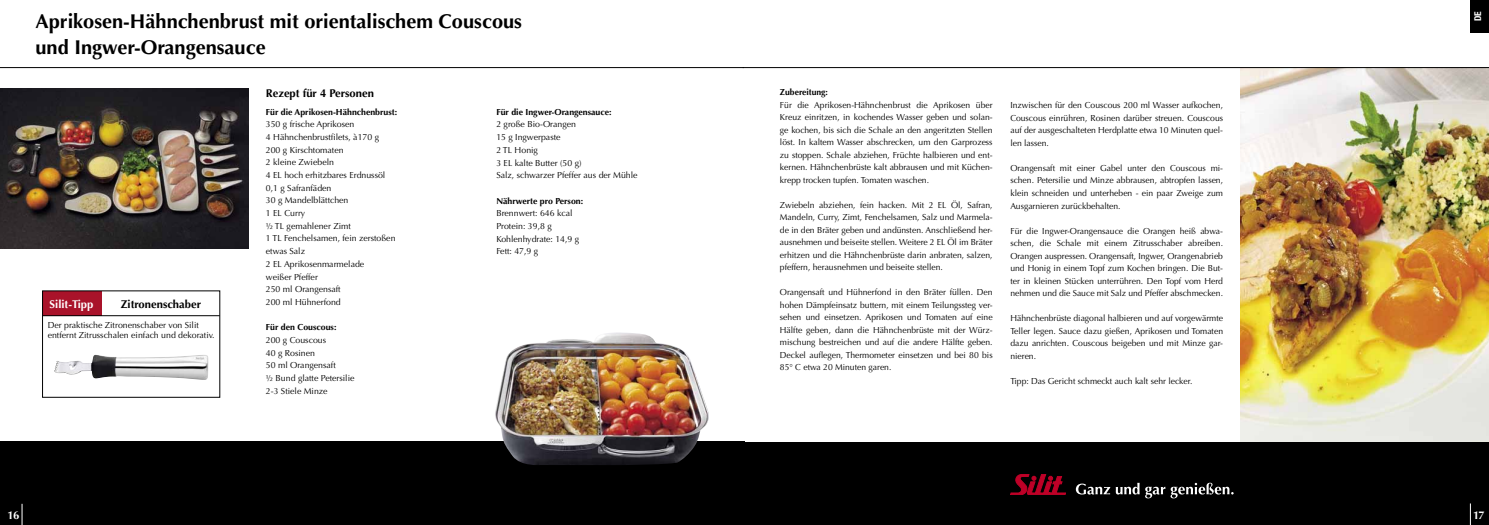
<style>
.page{position:relative;width:1489px;height:525px;background:#fff}
.page>*{position:absolute;margin:0;border:0;box-sizing:border-box;transform-origin:0 0}
.t1{font:700 20px/25px "Optima";color:#000}
.t2{font:700 11.25px "Optima";color:#000}
.t3{font:700 11.25px "Optima";color:#fff}
.t4{font:700 11.25px "Optima CE";color:#fff}
.t5{font:700 condensed 9.38px "Helvetica Neue";color:#fff}
.t6{font:8.75px/12.5px "Optima";color:#000;text-align:justify}
.t7{font:700 8.75px "Optima";color:#000}
</style>
<div class="page">
<div style="left:0;top:441px;width:744px;height:83px;background:#000"></div>
<div style="left:1469px;top:0;width:19px;height:33px;background:#000"></div>
<div style="left:43px;top:291px;width:59px;height:24px;background:#a9132a"></div>
<img style="left:0;top:89px;width:248px;height:159px">
<img style="left:1240px;top:68px;width:248px;height:373px">
<img style="left:495px;top:332px;width:214px;height:133px">
<hr style="left:0;top:67px;width:743px;height:1px;background:#000">
<hr style="left:742px;top:67px;width:746px;height:1px;background:#000">
<img style="left:54px;top:354px;width:154px;height:25px">
<hr style="left:43px;top:315px;width:177px;height:1px;background:#000">
<svg style="left:22px;top:503px;width:1px;height:21px"></svg>
<div style="left:744px;top:441px;width:744px;height:83px;background:#000"></div>
<svg style="left:1010px;top:474px;width:55px;height:20px"></svg>
<svg style="left:1075px;top:482px;width:158px;height:16px"></svg>
<svg style="left:1469px;top:503px;width:1px;height:21px"></svg>
<h1 class="t1" style="left:35px;top:9px;width:488px">Aprikosen-Hähnchenbrust mit orientalischem Couscous und Ingwer-Orangensauce</h1>
<p class="t3" style="left:50px;top:297px;width:45px">Silit-Tipp</p>
<p class="t2" style="left:121px;top:297px;width:82px">Zitronenschaber</p>
<p class="t6" style="left:48px;top:320px;width:168px;line-height:10px">Der praktische Zitronenschaber von Silit entfernt Zitrusschalen einfach und dekorativ.</p>
<p class="t2" style="left:266px;top:86px;width:110px">Rezept für 4 Personen</p>
<p class="t7" style="left:266px;top:107px;width:133px">Für die Aprikosen-Hähnchenbrust:</p>
<p class="t6" style="left:266px;top:118px;width:131px;text-align:left">350 g frische Aprikosen<br>4 Hähnchenbrustfilets, à170 g<br>200 g Kirschtomaten<br>2 kleine Zwiebeln<br>4 EL hoch erhitzbares Erdnussöl<br>0,1 g Safranfäden<br>30 g Mandelblättchen<br>1 EL Curry<br>½ TL gemahlener Zimt<br>1 TL Fenchelsamen, fein zerstoßen etwas Salz<br>2 EL Aprikosenmarmelade<br>weißer Pfeffer<br>250 ml Orangensaft<br>200 ml Hühnerfond</p>
<p class="t7" style="left:266px;top:322px;width:72px">Für den Couscous:</p>
<p class="t6" style="left:266px;top:333px;width:90px;text-align:left">200 g Couscous<br>40 g Rosinen<br>50 ml Orangensaft<br>½ Bund glatte Petersilie<br>2-3 Stiele Minze</p>
<p class="t7" style="left:496px;top:107px;width:117px">Für die Ingwer-Orangensauce:</p>
<p class="t6" style="left:496px;top:118px;width:143px;text-align:left">2 große Bio-Orangen<br>15 g Ingwerpaste<br>2 TL Honig<br>3 EL kalte Butter (50 g)<br>Salz, schwarzer Pfeffer aus der Mühle</p>
<p class="t7" style="left:496px;top:195px;width:88px">Nährwerte pro Person:</p>
<p class="t6" style="left:496px;top:207px;width:84px;text-align:left">Brennwert: 646 kcal<br>Protein: 39,8 g<br>Kohlenhydrate: 14,9 g<br>Fett: 47,9 g</p>
<p class="t7" style="left:780px;top:87px;width:50px">Zubereitung:</p>
<p class="t6" style="left:780px;top:98px;width:214px">Für die Aprikosen-Hähnchenbrust die Aprikosen über Kreuz einritzen, in kochendes Wasser geben und solan&shy;ge kochen, bis sich die Schale an den angeritzten Stellen löst. In kaltem Wasser abschrecken, um den Garprozess zu stoppen. Schale abziehen, Früchte halbieren und ent&shy;kernen. Hähnchenbrüste kalt abbrausen und mit Küchen&shy;krepp trocken tupfen. Tomaten waschen.</p>
<p class="t6" style="left:780px;top:198px;width:214px">Zwiebeln abziehen, fein hacken. Mit 2 EL Öl, Safran, Mandeln, Curry, Zimt, Fenchelsamen, Salz und Marmela&shy;de in den Bräter geben und andünsten. Anschließend her&shy;ausnehmen und beiseite stellen. Weitere 2 EL Öl im Bräter erhitzen und die Hähnchenbrüste darin anbraten, salzen, pfeffern, herausnehmen und beiseite stellen.</p>
<p class="t6" style="left:780px;top:286px;width:214px">Orangensaft und Hühnerfond in den Bräter füllen. Den hohen Dämpfeinsatz buttern, mit einem Teilungssteg ver&shy;sehen und einsetzen. Aprikosen und Tomaten auf eine Hälfte geben, dann die Hähnchenbrüste mit der Würz&shy;mischung bestreichen und auf die andere Hälfte geben.<br>Deckel auflegen, Thermometer einsetzen und bei 80 bis 85° C etwa 20 Minuten garen.</p>
<p class="t6" style="left:1010px;top:99px;width:214px">Inzwischen für den Couscous 200 ml Wasser aufkochen, Couscous einrühren, Rosinen darüber streuen. Couscous auf der ausgeschalteten Herdplatte etwa 10 Minuten quel&shy;len lassen.</p>
<p class="t6" style="left:1010px;top:162px;width:214px">Orangensaft mit einer Gabel unter den Couscous mi&shy;schen. Petersilie und Minze abbrausen, abtropfen lassen, klein schneiden und unterheben - ein paar Zweige zum Ausgarnieren zurückbehalten.</p>
<p class="t6" style="left:1010px;top:224px;width:214px">Für die Ingwer-Orangensauce die Orangen heiß abwa&shy;schen, die Schale mit einem Zitrusschaber abreiben.<br>Orangen auspressen. Orangensaft, Ingwer, Orangenabrieb und Honig in einem Topf zum Kochen bringen. Die But&shy;ter in kleinen Stücken unterrühren. Den Topf vom Herd nehmen und die Sauce mit Salz und Pfeffer abschmecken.</p>
<p class="t6" style="left:1010px;top:312px;width:214px">Hähnchenbrüste diagonal halbieren und auf vorgewärmte Teller legen. Sauce dazu gießen, Aprikosen und Tomaten dazu anrichten. Couscous beigeben und mit Minze gar&shy;nieren.</p>
<p class="t6" style="left:1010px;top:374px;width:183px">Tipp: Das Gericht schmeckt auch kalt sehr lecker.</p>
<p class="t5" style="left:1471px;top:21px;width:12px;rotate:-90deg">DE</p>
<p class="t4" style="left:8px;top:507px;width:13px">16</p>
<p class="t4" style="left:1472px;top:507px;width:13px">17</p>
</div>
